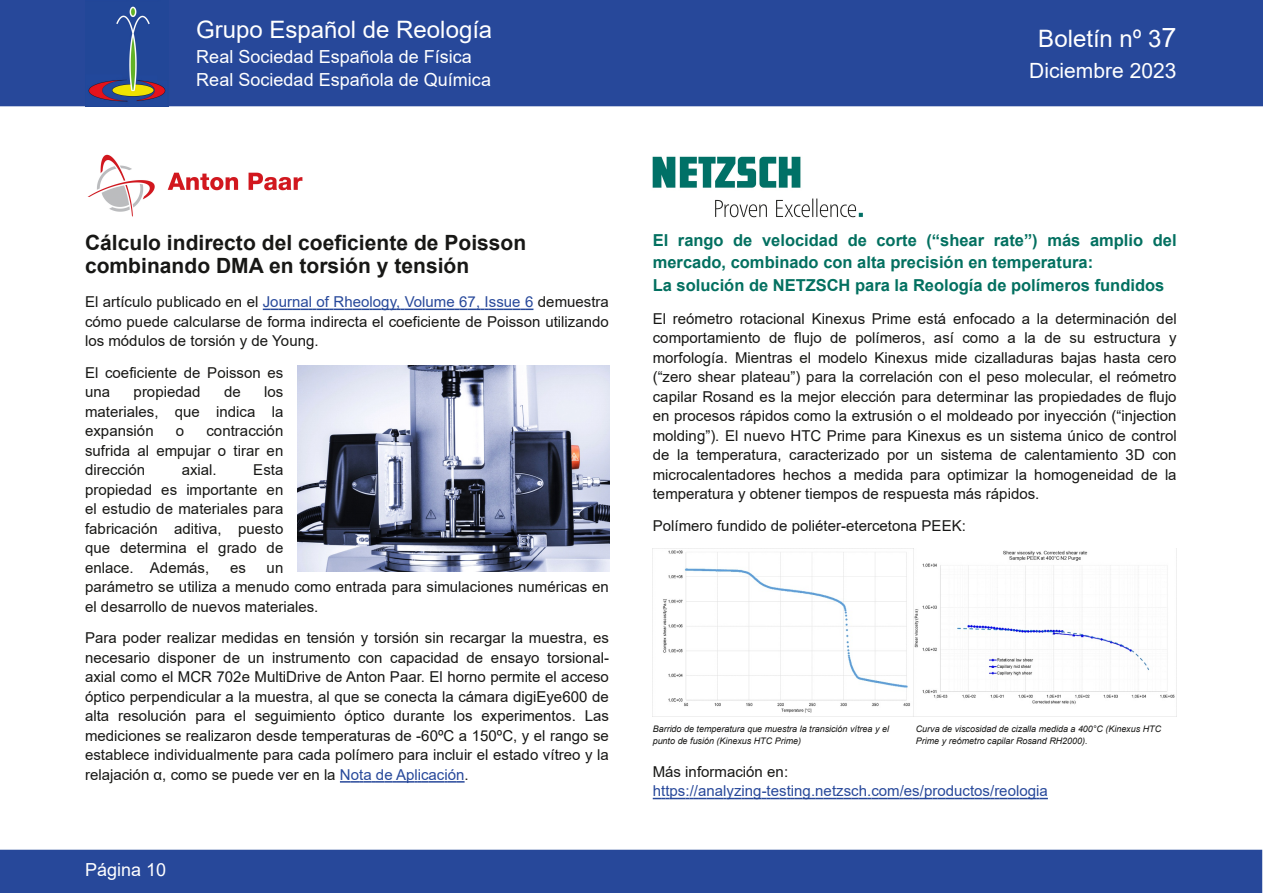
<style>
.page{position:relative;width:1263px;height:893px;background:#fff}
.page>*{position:absolute;margin:0;border:0;box-sizing:border-box;transform-origin:0 0}
.t1{font:24px "Arial";color:#fff}
.t2{font:700 21px/22.5px "Arial";color:#171715}
.t3{font:21px "Arial";color:#fff}
.t4{font:18px/22.5px "Arial";color:#fff}
.t5{font:700 16.5px/22.5px "Arial";color:#037060}
.t6{font:15px/19.5px "Arial";letter-spacing:.005em;color:#171715;text-align:justify}
.t7{font:15px "Arial";letter-spacing:.005em;color:#27489a}
.t8{font:italic 9px/12px "Arial";letter-spacing:-.005em;color:#171715}
.s1{font-size:27px}
.s2{color:#27489a}
</style>
<div class="page">
<div style="left:1px;top:1px;width:1261px;height:105px;background:#27489a"></div>
<div style="left:0;top:0;width:1263px;height:106px;border:2px solid #27489a"></div>
<div style="left:0;top:850px;width:1261px;height:42px;background:#27489a"></div>
<div style="left:0;top:850px;width:1262px;height:43px;border:2px solid #27489a"></div>
<img style="left:85px;top:0;width:84px;height:106px">
<svg style="left:263px;top:309px;width:270px;height:1px"></svg>
<svg style="left:340px;top:781px;width:125px;height:2px"></svg>
<img style="left:652px;top:156px;width:211px;height:62px">
<img style="left:87px;top:154px;width:216px;height:63px">
<svg style="left:653px;top:798px;width:395px;height:1px"></svg>
<img style="left:653px;top:548px;width:523px;height:169px">
<img style="left:297px;top:366px;width:313px;height:206px">
<h1 class="t1" style="left:196px;top:16px;width:298px">Grupo Español de Reología</h1>
<p class="t4" style="left:196px;top:46px;width:296px">Real Sociedad Española de Física<br>Real Sociedad Española de Química</p>
<h1 class="t1" style="left:1038px;top:25px;width:140px">Boletín nº 3<span class="s1">7</span></h1>
<h2 class="t3" style="left:1029px;top:59px;width:149px">Diciembre 2023</h2>
<h2 class="t2" style="left:85px;top:232px;width:443px">Cálculo indirecto del coeficiente de Poisson combinando DMA en torsión y tensión</h2>
<p class="t6" style="left:85px;top:292px;width:525px">El artículo publicado en el <span class="s2">Journal of Rheology, Volume 67, Issue 6</span> demuestra cómo puede calcularse de forma indirecta el coeficiente de Poisson utilizando los módulos de torsión y de Young.</p>
<p class="t6" style="left:85px;top:363px;width:200px">El coeficiente de Poisson es una</p>
<p class="t6" style="left:85px;top:382px;width:200px;text-indent:179px">los materiales, que indica la expansión</p>
<p class="t6" style="left:134px;top:382px;width:68px">propiedad</p>
<p class="t6" style="left:224px;top:382px;width:18px">de</p>
<p class="t6" style="left:85px;top:421px;width:200px;text-indent:121px">contracción sufrida al empujar o tirar en dirección</p>
<p class="t6" style="left:176px;top:421px;width:10px">o</p>
<p class="t6" style="left:85px;top:460px;width:200px;text-indent:168px">Esta propiedad es importante en el estudio de materiales para fabricación aditiva, puesto que determina el grado de enlace. Además,</p>
<p class="t6" style="left:182px;top:460px;width:37px">axial.</p>
<p class="t6" style="left:85px;top:558px;width:525px;text-align:left;text-indent:182px">un<br>parámetro se utiliza a menudo como entrada para simulaciones numéricas en el desarrollo de nuevos materiales.</p>
<p class="t6" style="left:85px;top:628px;width:525px">Para poder realizar medidas en tensión y torsión sin recargar la muestra, es necesario disponer de un instrumento con capacidad de ensayo torsional&shy;axial como el MCR 702e MultiDrive de Anton Paar. El horno permite el acceso óptico perpendicular a la muestra, al que se conecta la cámara digiEye600 de alta resolución para el seguimiento óptico durante los experimentos. Las mediciones se realizaron desde temperaturas de -60ºC a 150ºC, y el rango se establece individualmente para cada polímero para incluir el estado vítreo y la relajación α, como se puede ver en la <span class="s2">Nota de Aplicación</span>.</p>
<p class="t6" style="left:230px;top:558px;width:17px">es</p>
<p class="t4" style="left:85px;top:858px;width:83px">Página 10</p>
<p class="t5" style="left:653px;top:229px;width:525px">El rango de velocidad de corte (“shear rate”) más amplio del mercado, combinado con alta precisión en temperatura:<br>La solución de NETZSCH para la Reología de polímeros fundidos</p>
<p class="t6" style="left:653px;top:309px;width:525px">El reómetro rotacional Kinexus Prime está enfocado a la determinación del comportamiento de flujo de polímeros, así como a la de su estructura y morfología. Mientras el modelo Kinexus mide cizalladuras bajas hasta cero (“zero shear plateau”) para la correlación con el peso molecular, el reómetro capilar Rosand es la mejor elección para determinar las propiedades de flujo en procesos rápidos como la extrusión o el moldeado por inyección (“injection molding”). El nuevo HTC Prime para Kinexus es un sistema único de control de la temperatura, caracterizado por un sistema de calentamiento 3D con microcalentadores hechos a medida para optimizar la homogeneidad de la temperatura y obtener tiempos de respuesta más rápidos.</p>
<p class="t6" style="left:653px;top:516px;width:315px">Polímero fundido de poliéter-etercetona PEEK:</p>
<p class="t8" style="left:653px;top:723px;width:238px">Barrido de temperatura que muestra la transición vítrea y el punto de fusión (Kinexus HTC Prime)</p>
<p class="t8" style="left:916px;top:723px;width:247px">Curva de viscosidad de cizalla medida a 400°C (Kinexus HTC<br>Prime y reómetro capilar Rosand RH2000).</p>
<p class="t6" style="left:653px;top:762px;width:137px">Más información en:</p>
<p class="t7" style="left:653px;top:783px;width:397px">https://analyzing-testing.netzsch.com/es/productos/reologia</p>
</div>
